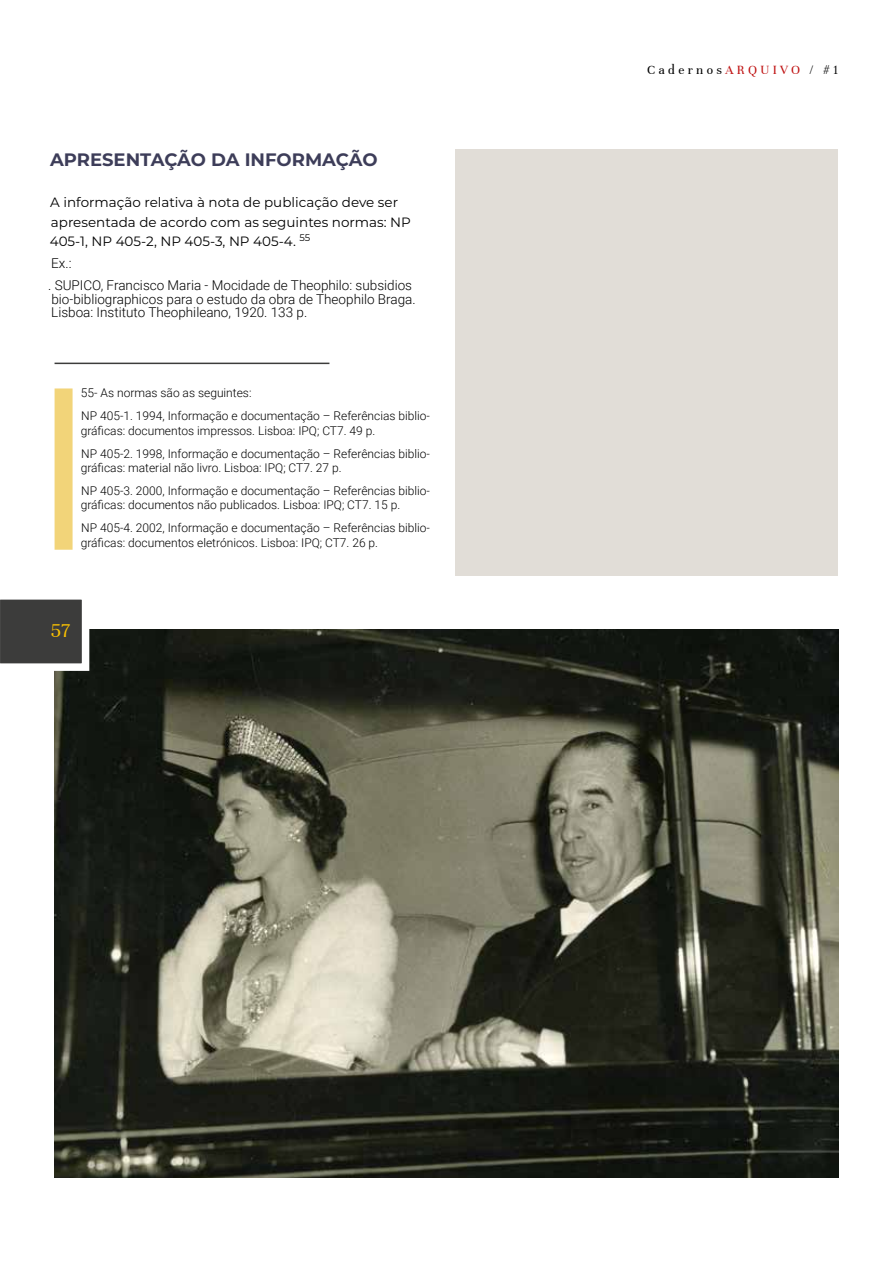
<style>
.page{position:relative;width:893px;height:1263px;background:#fff}
.page>*{position:absolute;margin:0;border:0;box-sizing:border-box;transform-origin:0 0}
.t1{font:21px "Unna";color:#fbc201}
.t2{font:700 18px "Montserrat";color:#3d3d59}
.t3{font:300 13.5px/22px "Roboto";color:#000}
.t4{font:13.5px/19.5px "Montserrat";color:#000}
.t5{font:13.5px "Unna";letter-spacing:.25em;color:#000}
.t6{font:300 12px/23px "Roboto";color:#000}
.s1{color:#bf1111}
</style>
<div class="page">
<img style="left:55px;top:629px;width:784px;height:549px">
<svg style="left:0;top:599px;width:89px;height:72px"></svg>
<div style="left:55px;top:388px;width:18px;height:162px;background:#f2d479"></div>
<hr style="left:55px;top:363px;width:274px;height:1px;background:#3c3c3b">
<div style="left:455px;top:149px;width:383px;height:426px;background:#e1ddd7"></div>
<h2 class="t2" style="left:50px;top:147px;width:329px">APRESENTAÇÃO DA INFORMAÇÃO</h2>
<p class="t4" style="left:50px;top:192px;width:363px">A informação relativa à nota de publicação deve ser apresentada de acordo com as seguintes normas: NP<br>405-1, NP 405-2, NP 405-3, NP 405-4. <sup>55</sup></p>
<p class="t3" style="left:48px;top:252px;width:365px">Ex.:<br>. SUPICO, Francisco Maria - Mocidade de Theophilo: subsidios</p>
<p class="t3" style="left:51px;top:291px;width:366px;line-height:13.5px">bio-bibliographicos para o estudo da obra de Theophilo Braga.<br>Lisboa: Instituto Theophileano, 1920. 133 p.</p>
<p class="t6" style="left:81px;top:381px;width:350px">55- As normas são as seguintes:<br>NP 405-1. 1994, Informação e documentação – Referências biblio-</p>
<p class="t6" style="left:81px;top:419px;width:351px">gráficas: documentos impressos. Lisboa: IPQ; CT7. 49 p.<br>NP 405-2. 1998, Informação e documentação – Referências biblio-</p>
<p class="t6" style="left:81px;top:456px;width:351px">gráficas: material não livro. Lisboa: IPQ; CT7. 27 p.<br>NP 405-3. 2000, Informação e documentação – Referências biblio-</p>
<p class="t6" style="left:81px;top:493px;width:351px">gráficas: documentos não publicados. Lisboa: IPQ; CT7. 15 p.<br>NP 405-4. 2002, Informação e documentação – Referências biblio-</p>
<p class="t6" style="left:81px;top:530px;width:299px">gráficas: documentos eletrónicos. Lisboa: IPQ; CT7. 26 p.</p>
<h1 class="t1" style="left:51px;top:619px;width:21px">57</h1>
<p class="t5" style="left:647px;top:62px;width:193px">Cadernos<span class="s1">ARQUIVO</span> / #1</p>
</div>
